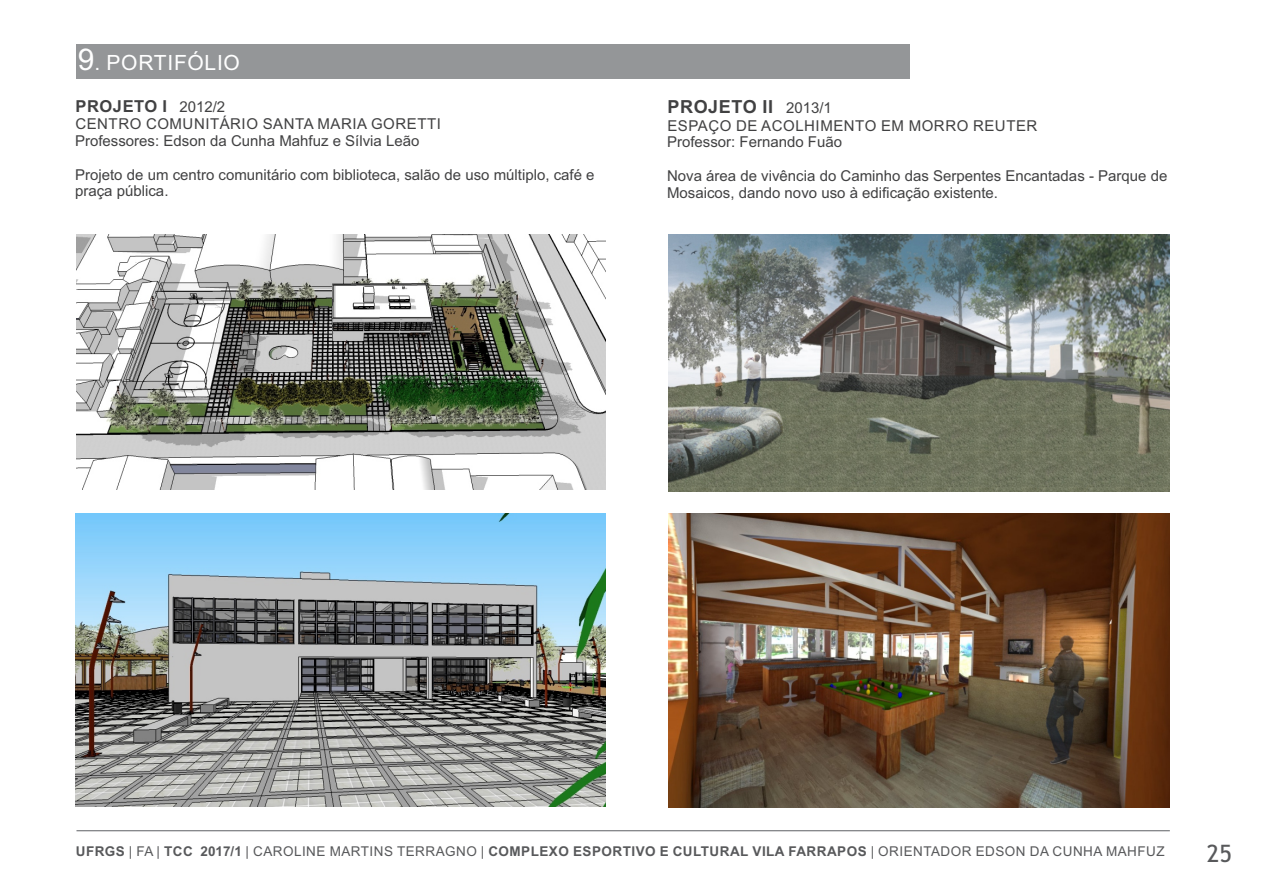
<style>
.page{position:relative;width:1263px;height:893px;background:#fff}
.page>*{position:absolute;margin:0;border:0;box-sizing:border-box;transform-origin:0 0}
.t1{font:24px "Trebuchet MS";color:#58595b}
.t2{font:21px "Arial";letter-spacing:.035em;color:#fff}
.t3{font:700 18px "Arial";letter-spacing:.035em;color:#414142}
.t4{font:700 16.5px "Arial";letter-spacing:.035em;color:#414142}
.t5{font:15px/16.8px "Arial";color:#414142}
.t6{font:15px/16.8px "Arial";letter-spacing:.035em;color:#414142}
.t7{font:13.5px "Arial";letter-spacing:.035em;color:#58595b}
.s1{font-size:30px}
.s2{font-weight:400;font-size:15px}
.s3{font-weight:700}
</style>
<div class="page">
<img style="left:76px;top:513px;width:529px;height:294px">
<img style="left:77px;top:234px;width:528px;height:255px">
<img style="left:669px;top:513px;width:501px;height:294px">
<img style="left:669px;top:235px;width:501px;height:256px">
<hr style="left:76px;top:830px;width:1094px;height:1px;background:#808285">
<div style="left:77px;top:45px;width:833px;height:34px;background:#949698"></div>
<h2 class="t2" style="left:78px;top:55px;width:164px"><span class="s1">9</span>. PORTIFÓLIO</h2>
<p class="t4" style="left:75px;top:100px;width:151px">PROJETO I <span class="s2">2012/2</span></p>
<p class="t5" style="left:75px;top:117px;width:367px">CENTRO COMUNITÁRIO SANTA MARIA GORETTI<br>Professores: Edson da Cunha Mahfuz e Sílvia Leão</p>
<p class="t5" style="left:75px;top:167px;width:521px">Projeto de um centro comunitário com biblioteca, salão de uso múltiplo, café e praça pública.</p>
<p class="t3" style="left:667px;top:100px;width:166px">PROJETO II <span class="s2">2013/1</span></p>
<p class="t6" style="left:667px;top:118px;width:372px">ESPAÇO DE ACOLHIMENTO EM MORRO REUTER<br>Professor: Fernando Fuão</p>
<p class="t5" style="left:667px;top:169px;width:502px">Nova área de vivência do Caminho das Serpentes Encantadas - Parque de<br>Mosaicos, dando novo uso à edificação existente.</p>
<p class="t7" style="left:76px;top:846px;width:1090px"><span class="s3">UFRGS</span> | FA | <span class="s3">TCC 2017/1</span> | CAROLINE MARTINS TERRAGNO | <span class="s3">COMPLEXO ESPORTIVO E CULTURAL VILA FARRAPOS</span> | ORIENTADOR EDSON DA CUNHA MAHFUZ</p>
<h1 class="t1" style="left:1207px;top:844px;width:27px">25</h1>
</div>
